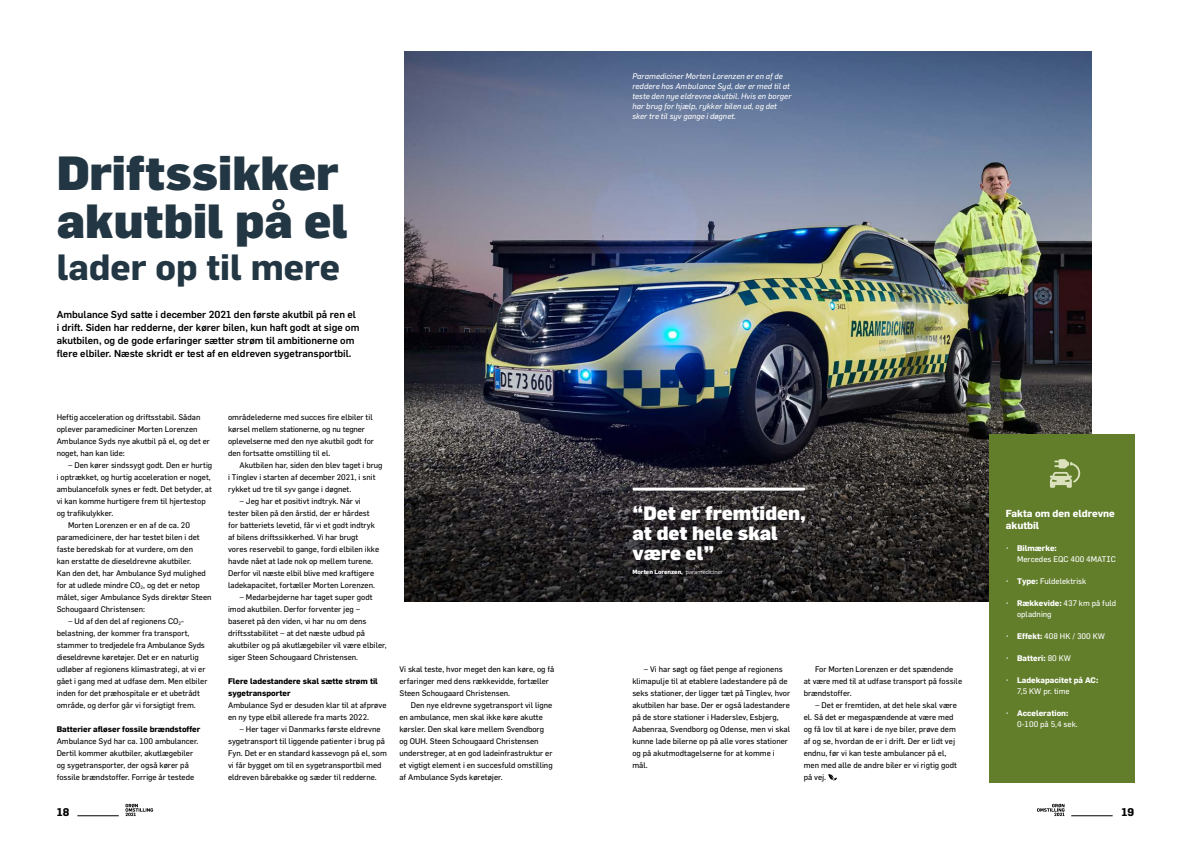
<style>
.page{position:relative;width:1191px;height:842px;background:#fff}
.page>*{position:absolute;margin:0;border:0;box-sizing:border-box;transform-origin:0 0}
.Rubrik{font:900 47px/48.1px "Flama";color:#233643}
.Rubrik-2{font:700 35.8px "Flama";color:#233643}
.t1{font:900 19px/20px "Flama";color:#fff}
.t2{font:700 11px "Flama";color:#000}
.Manchet{font:500 10px/13px "Flama";color:#000}
.Fakta_rubrik{font:700 10px/12px "Flama";color:#fff}
.Brødtekst{font:8px/12px "Flama";color:#000}
.Brød_uden_indryk{font:8px/12px "Flama";color:#000}
.Billedtekst{font:italic 8px/10px "Flama";color:#fff}
.Fakta_brød{font:8px/11px "Flama";color:#fff}
.Mellemrubrik{font:700 8px/12px "Flama";color:#000}
.Fakta_brød-2{font:700 8px/11px "Flama";color:#fff}
.t3{font:700 6px "Flama";color:#fff}
.s1{font-weight:400}
.s2{font-weight:700}
</style>
<div class="page">
<img style="left:404px;top:51px;width:687px;height:551px">
<svg style="left:828px;top:774px;width:9px;height:7px"></svg>
<div style="left:988px;top:434px;width:146px;height:348px;background:#627e2b"></div>
<svg style="left:1050px;top:459px;width:30px;height:29px"></svg>
<hr style="left:634px;top:488px;width:169px;height:3px;background:#fff">
<svg style="left:125px;top:804px;width:28px;height:12px"></svg>
<hr style="left:77px;top:815px;width:42px;height:1px;background:#000">
<hr style="left:1071px;top:815px;width:41px;height:1px;background:#000">
<svg style="left:1037px;top:804px;width:27px;height:12px"></svg>
<h1 class="Rubrik" style="left:57px;top:149px;width:293px">Driftssikker akutbil på el</h1>
<h1 class="Rubrik-2" style="left:57px;top:245px;width:285px">lader op til mere</h1>
<p class="Manchet" style="left:57px;top:308px;width:304px">Ambulance Syd satte i december 2021 den første akutbil på ren el i drift. Siden har redderne, der kører bilen, kun haft godt at sige om akutbilen, og de gode erfaringer sætter strøm til ambitionerne om flere elbiler. Næste skridt er test af en eldreven sygetransportbil.</p>
<p class="Brød_uden_indryk" style="left:57px;top:411px;width:155px">Heftig acceleration og driftsstabil. Sådan oplever paramediciner Morten Lorenzen Ambulance Syds nye akutbil på el, og det er noget, han kan lide:</p>
<p class="Brødtekst" style="left:57px;top:459px;width:157px;text-indent:11px">– Den kører sindssygt godt. Den er hurtig i optrækket, og hurtig acceleration er noget, ambulancefolk synes er fedt. Det betyder, at vi kan komme hurtigere frem til hjertestop og trafikulykker.</p>
<p class="Brødtekst" style="left:57px;top:519px;width:156px;text-indent:11px">Morten Lorenzen er en af de ca. 20 paramedicinere, der har testet bilen i det faste beredskab for at vurdere, om den<br>kan erstatte de dieseldrevne akutbiler.<br>Kan den det, har Ambulance Syd mulighed for at udlede mindre CO<sub>2</sub>, og det er netop målet, siger Ambulance Syds direktør Steen Schougaard Christensen:</p>
<p class="Brødtekst" style="left:57px;top:615px;width:152px;text-indent:11px">– Ud af den del af regionens CO<sub>2</sub>- belastning, der kommer fra transport, stammer to tredjedele fra Ambulance Syds dieseldrevne køretøjer. Det er en naturlig udløber af regionens klimastrategi, at vi er gået i gang med at udfase dem. Men elbiler inden for det præhospitale er et ubetrådt område, og derfor går vi forsigtigt frem.</p>
<p class="Mellemrubrik" style="left:57px;top:723px;width:145px">Batterier afløser fossile brændstoffer</p>
<p class="Brød_uden_indryk" style="left:57px;top:735px;width:143px">Ambulance Syd har ca. 100 ambulancer.<br>Dertil kommer akutbiler, akutlægebiler og sygetransporter, der også kører på fossile brændstoffer. Forrige år testede</p>
<p class="Brød_uden_indryk" style="left:228px;top:411px;width:147px">områdelederne med succes fire elbiler til kørsel mellem stationerne, og nu tegner oplevelserne med den nye akutbil godt for den fortsatte omstilling til el.</p>
<p class="Brødtekst" style="left:228px;top:459px;width:156px;text-indent:11px">Akutbilen har, siden den blev taget i brug i Tinglev i starten af december 2021, i snit rykket ud tre til syv gange i døgnet.</p>
<p class="Brødtekst" style="left:228px;top:495px;width:153px;text-indent:11px">– Jeg har et positivt indtryk. Når vi tester bilen på den årstid, der er hårdest for batteriets levetid, får vi et godt indtryk af bilens driftssikkerhed. Vi har brugt vores reservebil to gange, fordi elbilen ikke havde nået at lade nok op mellem turene.<br>Derfor vil næste elbil blive med kraftigere ladekapacitet, fortæller Morten Lorenzen.</p>
<p class="Brødtekst" style="left:228px;top:591px;width:160px;text-indent:11px">– Medarbejderne har taget super godt imod akutbilen. Derfor forventer jeg – baseret på den viden, vi har nu om dens driftsstabilitet – at det næste udbud på akutbiler og på akutlægebiler vil være elbiler, siger Steen Schougaard Christensen.</p>
<p class="Mellemrubrik" style="left:228px;top:675px;width:151px">Flere ladestandere skal sætte strøm til sygetransporter</p>
<p class="Brød_uden_indryk" style="left:228px;top:699px;width:160px">Ambulance Syd er desuden klar til at afprøve en ny type elbil allerede fra marts 2022.</p>
<p class="Brødtekst" style="left:228px;top:723px;width:160px;text-indent:11px">– Her tager vi Danmarks første eldrevne sygetransport til liggende patienter i brug på Fyn. Det er en standard kassevogn på el, som vi får bygget om til en sygetransportbil med eldreven bårebakke og sæder til redderne.</p>
<p class="Brødtekst" style="left:399px;top:663px;width:156px">Vi skal teste, hvor meget den kan køre, og få erfaringer med dens rækkevidde, fortæller<br>Steen Schougaard Christensen.</p>
<p class="Brødtekst" style="left:399px;top:699px;width:155px;text-indent:11px">Den nye eldrevne sygetransport vil ligne en ambulance, men skal ikke køre akutte kørsler. Den skal køre mellem Svendborg og OUH. Steen Schougaard Christensen understreger, at en god ladeinfrastruktur er et vigtigt element i en succesfuld omstilling af Ambulance Syds køretøjer.</p>
<p class="Billedtekst" style="left:632px;top:71px;width:161px">Paramediciner Morten Lorenzen er en af de reddere hos Ambulance Syd, der er med til at teste den nye eldrevne akutbil. Hvis en borger har brug for hjælp, rykker bilen ud, og det sker tre til syv gange i døgnet.</p>
<h3 class="t1" style="left:632px;top:503px;width:175px">“Det er fremtiden, at det hele skal være el”</h3>
<p class="t3" style="left:632px;top:568px;width:92px">Morten Lorenzen, <span class="s1">paramediciner</span></p>
<p class="Brødtekst" style="left:632px;top:663px;width:159px;text-indent:11px">– Vi har søgt og fået penge af regionens klimapulje til at etablere ladestandere på de seks stationer, der ligger tæt på Tinglev, hvor akutbilen har base. Der er også ladestandere på de store stationer i Haderslev, Esbjerg, Aabenraa, Svendborg og Odense, men vi skal kunne lade bilerne op på alle vores stationer og på akutmodtagelserne for at komme i mål.</p>
<p class="Brødtekst" style="left:803px;top:663px;width:160px;text-indent:11px">For Morten Lorenzen er det spændende at være med til at udfase transport på fossile brændstoffer.</p>
<p class="Brødtekst" style="left:803px;top:699px;width:155px;text-indent:11px">– Det er fremtiden, at det hele skal være el. Så det er megaspændende at være med og få lov til at køre i de nye biler, prøve dem af og se, hvordan de er i drift. Der er lidt vej endnu, før vi kan teste ambulancer på el, men med alle de andre biler er vi rigtig godt på vej.</p>
<p class="Fakta_rubrik" style="left:1005px;top:508px;width:111px">Fakta om den eldrevne akutbil</p>
<p class="Fakta_brød-2" style="left:1005px;top:543px;width:53px"><span class="s1">•</span> Bilmærke:</p>
<p class="Fakta_brød" style="left:1017px;top:554px;width:100px">Mercedes EQC 400 4MATIC</p>
<p class="Fakta_brød" style="left:1005px;top:576px;width:82px">• <span class="s2">Type:</span> Fuldelektrisk</p>
<p class="Fakta_brød" style="left:1017px;top:598px;width:101px;text-indent:-11px">• <span class="s2">Rækkevide:</span> 437 km på fuld opladning</p>
<p class="Fakta_brød" style="left:1005px;top:631px;width:101px">• <span class="s2">Effekt:</span> 408 HK / 300 KW</p>
<p class="Fakta_brød-2" style="left:1005px;top:653px;width:67px"><span class="s1">•</span> Batteri: <span class="s1">80 KW</span></p>
<p class="Fakta_brød-2" style="left:1017px;top:675px;width:83px;text-indent:-11px"><span class="s1">•</span> Ladekapacitet på AC:<br><span class="s1">7,5 KW pr. time</span></p>
<p class="Fakta_brød" style="left:1017px;top:708px;width:62px;text-indent:-11px">• <span class="s2">Acceleration:<br></span>0-100 på 5,4 sek.</p>
<h3 class="t2" style="left:57px;top:805px;width:14px">18</h3>
<h3 class="t2" style="left:1121px;top:805px;width:14px">19</h3>
</div>
